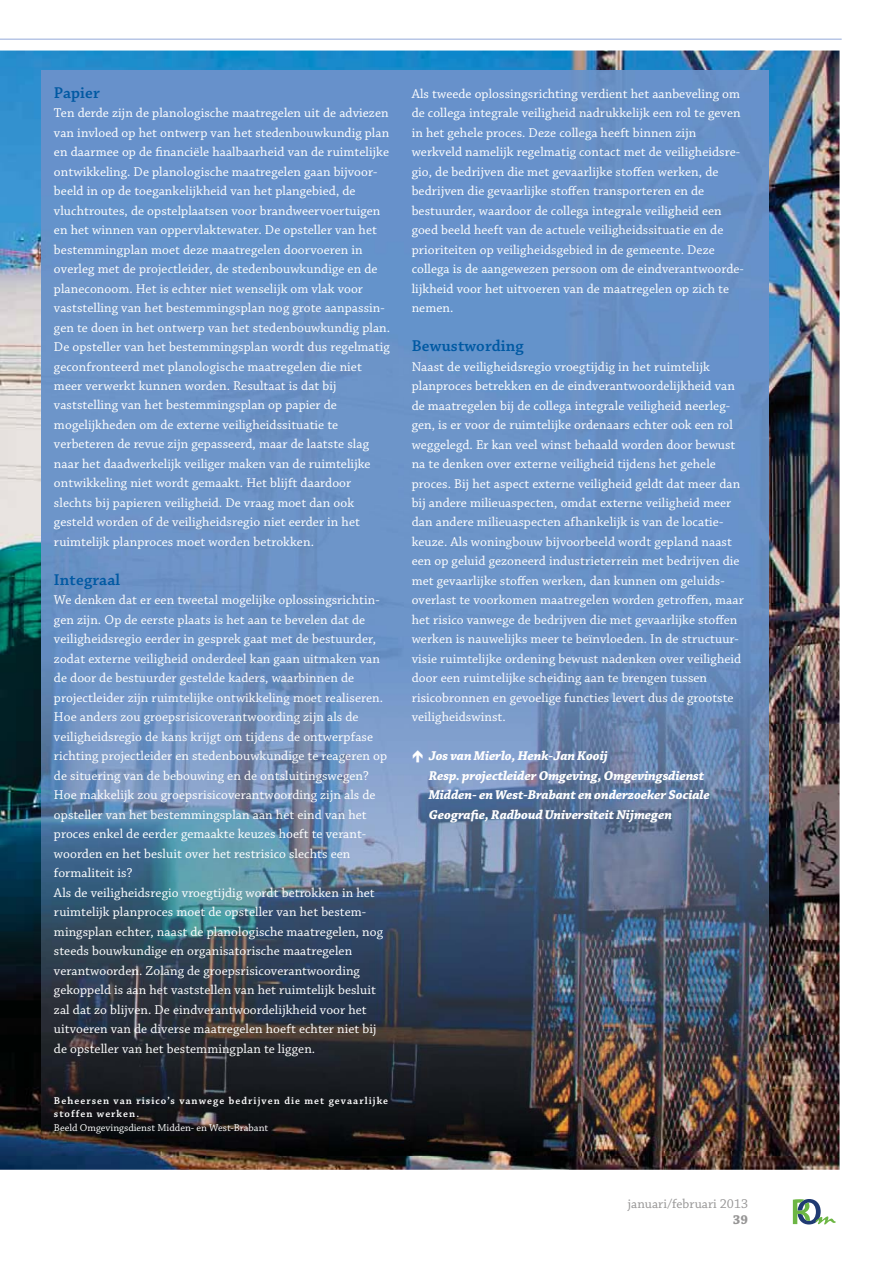
<style>
.page{position:relative;width:893px;height:1263px;background:#fff}
.page>*{position:absolute;margin:0;border:0;box-sizing:border-box;transform-origin:0 0}
.t1{font:600 16.5px "Chaparral Pro";letter-spacing:.01em;color:#0059a3}
.t2{font:13.5px/19.5px "Chaparral Pro";letter-spacing:.005em;color:#fff}
.t3{font:italic 700 13.5px/19.5px "Chaparral Pro";letter-spacing:-.01em;color:#fff}
.t4{font:13.5px "Chaparral Pro";color:#979696}
.t5{font:700 13.5px "Chaparral Pro";color:#979696}
.t6{font:600 10.5px/13.5px "Chaparral Pro";letter-spacing:.1em;color:#fff}
.t7{font:10.5px "Chaparral Pro";color:#fff}
</style>
<div class="page">
<svg style="left:793px;top:1199px;width:43px;height:26px"></svg>
<img style="left:0;top:51px;width:839px;height:1119px">
<img style="left:41px;top:70px;width:727px;height:1080px">
<hr style="left:0;top:38px;width:842px;height:2px;background:#b7c6e6">
<svg style="left:413px;top:751px;width:10px;height:12px"></svg>
<p class="t1" style="left:54px;top:86px;width:47px">Papier</p>
<p class="t2" style="left:54px;top:104px;width:338px">Ten derde zijn de planologische maatregelen uit de adviezen van invloed op het ontwerp van het stedenbouwkundig plan en daarmee op de financiële haalbaarheid van de ruimtelijke ontwikkeling. De planologische maatregelen gaan bijvoor&shy;beeld in op de toegankelijkheid van het plangebied, de vluchtroutes, de opstelplaatsen voor brandweervoertuigen en het winnen van oppervlaktewater. De opsteller van het bestemmingplan moet deze maatregelen doorvoeren in overleg met de projectleider, de stedenbouwkundige en de planeconoom. Het is echter niet wenselijk om vlak voor vaststelling van het bestemmingsplan nog grote aanpassin&shy;gen te doen in het ontwerp van het stedenbouwkundig plan.<br>De opsteller van het bestemmingsplan wordt dus regelmatig geconfronteerd met planologische maatregelen die niet meer verwerkt kunnen worden. Resultaat is dat bij vaststelling van het bestemmingsplan op papier de mogelijkheden om de externe veiligheidssituatie te verbeteren de revue zijn gepasseerd, maar de laatste slag naar het daadwerkelijk veiliger maken van de ruimtelijke ontwikkeling niet wordt gemaakt. Het blijft daardoor slechts bij papieren veiligheid. De vraag moet dan ook gesteld worden of de veiligheidsregio niet eerder in het ruimtelijk planproces moet worden betrokken.</p>
<p class="t1" style="left:54px;top:573px;width:68px">Integraal</p>
<p class="t2" style="left:54px;top:592px;width:335px">We denken dat er een tweetal mogelijke oplossingsrichtin&shy;gen zijn. Op de eerste plaats is het aan te bevelen dat de veiligheidsregio eerder in gesprek gaat met de bestuurder, zodat externe veiligheid onderdeel kan gaan uitmaken van de door de bestuurder gestelde kaders, waarbinnen de projectleider zijn ruimtelijke ontwikkeling moet realiseren.<br>Hoe anders zou groepsrisicoverantwoording zijn als de veiligheidsregio de kans krijgt om tijdens de ontwerpfase richting projectleider en stedenbouwkundige te reageren op de situering van de bebouwing en de ontsluitingswegen?<br>Hoe makkelijk zou groepsrisicoverantwoording zijn als de opsteller van het bestemmingsplan aan het eind van het proces enkel de eerder gemaakte keuzes hoeft te verant&shy;woorden en het besluit over het restrisico slechts een formaliteit is?<br>Als de veiligheidsregio vroegtijdig wordt betrokken in het ruimtelijk planproces moet de opsteller van het bestem&shy;mingsplan echter, naast de planologische maatregelen, nog steeds bouwkundige en organisatorische maatregelen verantwoorden. Zolang de groepsrisicoverantwoording gekoppeld is aan het vaststellen van het ruimtelijk besluit zal dat zo blijven. De eindverantwoordelijkheid voor het uitvoeren van de diverse maatregelen hoeft echter niet bij de opsteller van het bestemmingplan te liggen.</p>
<p class="t6" style="left:54px;top:1095px;width:336px">Beheersen van risico’s vanwege bedrijven die met gevaarlijke stoffen werken.</p>
<p class="t7" style="left:54px;top:1123px;width:216px">Beeld Omgevingsdienst Midden- en West-Brabant</p>
<p class="t2" style="left:412px;top:85px;width:334px">Als tweede oplossingsrichting verdient het aanbeveling om de collega integrale veiligheid nadrukkelijk een rol te geven in het gehele proces. Deze collega heeft binnen zijn werkveld namelijk regelmatig contact met de veiligheidsre&shy;gio, de bedrijven die met gevaarlijke stoffen werken, de bedrijven die gevaarlijke stoffen transporteren en de bestuurder, waardoor de collega integrale veiligheid een goed beeld heeft van de actuele veiligheidssituatie en de prioriteiten op veiligheidsgebied in de gemeente. Deze collega is de aangewezen persoon om de eindverantwoorde&shy;lijkheid voor het uitvoeren van de maatregelen op zich te nemen.</p>
<p class="t1" style="left:412px;top:339px;width:113px">Bewustwording</p>
<p class="t2" style="left:412px;top:358px;width:334px">Naast de veiligheidsregio vroegtijdig in het ruimtelijk planproces betrekken en de eindverantwoordelijkheid van de maatregelen bij de collega integrale veiligheid neerleg&shy;gen, is er voor de ruimtelijke ordenaars echter ook een rol weggelegd. Er kan veel winst behaald worden door bewust na te denken over externe veiligheid tijdens het gehele proces. Bij het aspect externe veiligheid geldt dat meer dan bij andere milieuaspecten, omdat externe veiligheid meer dan andere milieuaspecten afhankelijk is van de locatie&shy;keuze. Als woningbouw bijvoorbeeld wordt gepland naast een op geluid gezoneerd industrieterrein met bedrijven die met gevaarlijke stoffen werken, dan kunnen om geluids&shy;overlast te voorkomen maatregelen worden getroffen, maar het risico vanwege de bedrijven die met gevaarlijke stoffen werken is nauwelijks meer te beïnvloeden. In de structuur&shy;visie ruimtelijke ordening bewust nadenken over veiligheid door een ruimtelijke scheiding aan te brengen tussen risicobronnen en gevoelige functies levert dus de grootste veiligheidswinst.</p>
<p class="t3" style="left:429px;top:747px;width:283px">Jos van Mierlo, Henk-Jan Kooij<br>Resp. projectleider Omgeving, Omgevingsdienst Midden- en West-Brabant en onderzoeker Sociale Geografie, Radboud Universiteit Nijmegen</p>
<p class="t4" style="left:628px;top:1198px;width:122px">januari/februari 2013</p>
<p class="t5" style="left:733px;top:1211px;width:17px">39</p>
</div>
